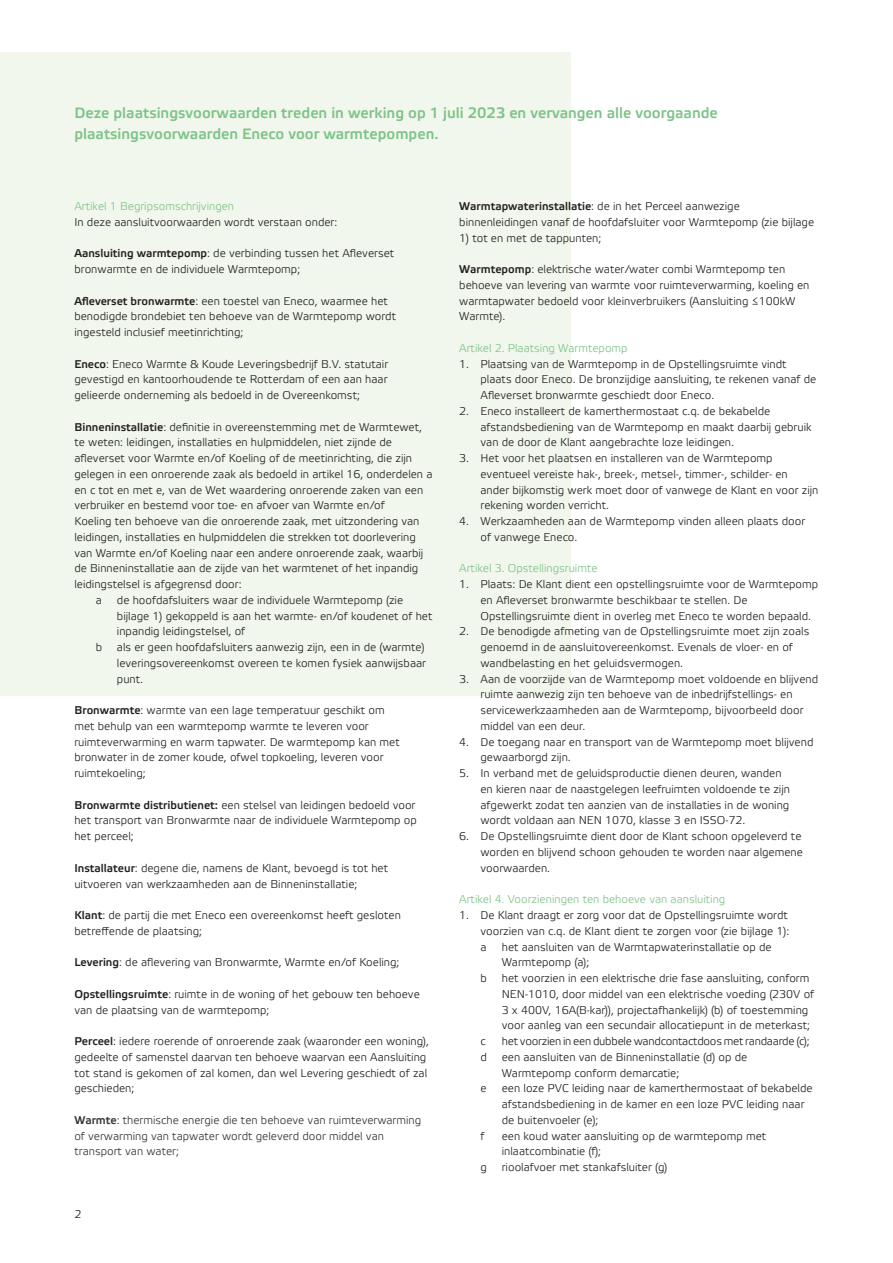
<style>
.page{position:relative;width:893px;height:1263px;background:#fff}
.page>*{position:absolute;margin:0;border:0;box-sizing:border-box;transform-origin:0 0}
.t1{font:700 15px/21px "Etelka Light Pro";color:#7ec389}
.t2{font:11.25px/15.8px "Etelka Light Pro";color:#231f20}
.t3{font:11.25px "Etelka Light Pro";color:#7ec389}
.t4{font:11.25px/15.8px "Etelka Light Pro";color:#333}
.t5{font:11.25px "Etelka Light Pro";letter-spacing:-.02em;color:#231f20}
.s1{font-weight:700}
</style>
<div class="page">
<div style="left:0;top:53px;width:571px;height:643px;background:#f1f7ec"></div>
<p class="t1" style="left:74px;top:103px;width:645px">Deze plaatsingsvoorwaarden treden in werking op 1 juli 2023 en vervangen alle voorgaande plaatsingsvoorwaarden Eneco voor warmtepompen.</p>
<p class="t3" style="left:74px;top:200px;width:161px">Artikel 1 Begripsomschrijvingen</p>
<p class="t2" style="left:74px;top:215px;width:264px">In deze aansluitvoorwaarden wordt verstaan onder:</p>
<p class="t2" style="left:74px;top:246px;width:321px"><span class="s1">Aansluiting warmtepomp</span>: de verbinding tussen het Afleverset bronwarmte en de individuele Warmtepomp;</p>
<p class="t2" style="left:74px;top:294px;width:323px"><span class="s1">Afleverset bronwarmte</span>: een toestel van Eneco, waarmee het benodigde brondebiet ten behoeve van de Warmtepomp wordt ingesteld inclusief meetinrichting;</p>
<p class="t2" style="left:74px;top:357px;width:315px;text-align:justify"><span class="s1">Eneco</span>: Eneco Warmte &amp; Koude Leveringsbedrijf B.V. statutair gevestigd en kantoorhoudende te Rotterdam of een aan haar gelieerde onderneming als bedoeld in de Overeenkomst;</p>
<p class="t2" style="left:74px;top:420px;width:360px"><span class="s1">Binneninstallatie</span>: definitie in overeenstemming met de Warmtewet, te weten: leidingen, installaties en hulpmiddelen, niet zijnde de afleverset voor Warmte en/of Koeling of de meetinrichting, die zijn gelegen in een onroerende zaak als bedoeld in artikel 16, onderdelen a en c tot en met e, van de Wet waardering onroerende zaken van een verbruiker en bestemd voor toe- en afvoer van Warmte en/of</p>
<p class="t2" style="left:74px;top:514px;width:350px">Koeling ten behoeve van die onroerende zaak, met uitzondering van leidingen, installaties en hulpmiddelen die strekken tot doorlevering van Warmte en/of Koeling naar een andere onroerende zaak, waarbij de Binneninstallatie aan de zijde van het warmtenet of het inpandig leidingstelsel is afgegrensd door:</p>
<p class="t2" style="left:96px;top:593px;width:8px">a</p>
<p class="t2" style="left:117px;top:593px;width:317px">de hoofdafsluiters waar de individuele Warmtepomp (zie bijlage 1) gekoppeld is aan het warmte- en/of koudenet of het inpandig leidingstelsel, of</p>
<p class="t2" style="left:96px;top:640px;width:8px">b</p>
<p class="t2" style="left:117px;top:640px;width:311px">als er geen hoofdafsluiters aanwezig zijn, een in de (warmte) leveringsovereenkomst overeen te komen fysiek aanwijsbaar punt.</p>
<p class="t2" style="left:74px;top:703px;width:327px"><span class="s1">Bronwarmte</span>: warmte van een lage temperatuur geschikt om met behulp van een warmtepomp warmte te leveren voor ruimteverwarming en warm tapwater. De warmtepomp kan met bronwater in de zomer koude, ofwel topkoeling, leveren voor ruimtekoeling;</p>
<p class="t2" style="left:74px;top:798px;width:344px"><span class="s1">Bronwarmte distributienet:</span> een stelsel van leidingen bedoeld voor het transport van Bronwarmte naar de individuele Warmtepomp op het perceel;</p>
<p class="t2" style="left:74px;top:861px;width:315px"><span class="s1">Installateur</span>: degene die, namens de Klant, bevoegd is tot het uitvoeren van werkzaamheden aan de Binneninstallatie;</p>
<p class="t2" style="left:74px;top:908px;width:328px"><span class="s1">Klant</span>: de partij die met Eneco een overeenkomst heeft gesloten betreffende de plaatsing;</p>
<p class="t2" style="left:74px;top:955px;width:327px"><span class="s1">Levering</span>: de aflevering van Bronwarmte, Warmte en/of Koeling;</p>
<p class="t2" style="left:74px;top:987px;width:347px"><span class="s1">Opstellingsruimte</span>: ruimte in de woning of het gebouw ten behoeve van de plaatsing van de warmtepomp;</p>
<p class="t2" style="left:74px;top:1034px;width:356px"><span class="s1">Perceel</span>: iedere roerende of onroerende zaak (waaronder een woning), gedeelte of samenstel daarvan ten behoeve waarvan een Aansluiting tot stand is gekomen of zal komen, dan wel Levering geschiedt of zal geschieden;</p>
<p class="t4" style="left:74px;top:1113px;width:348px"><span class="s1">Warmte</span>: thermische energie die ten behoeve van ruimteverwarming of verwarming van tapwater wordt geleverd door middel van transport van water;</p>
<p class="t2" style="left:74px;top:1207px;width:8px">2</p>
<p class="t2" style="left:459px;top:199px;width:356px"><span class="s1">Warmtapwaterinstallatie</span>: de in het Perceel aanwezige binnenleidingen vanaf de hoofdafsluiter voor Warmtepomp (zie bijlage</p>
<p class="t2" style="left:459px;top:231px;width:144px">1) tot en met de tappunten;</p>
<p class="t2" style="left:459px;top:262px;width:352px"><span class="s1">Warmtepomp</span>: elektrische water/water combi Warmtepomp ten behoeve van levering van warmte voor ruimteverwarming, koeling en warmtapwater bedoeld voor kleinverbruikers (Aansluiting ≤100kW Warmte).</p>
<p class="t3" style="left:459px;top:342px;width:170px">Artikel 2. Plaatsing Warmtepomp</p>
<p class="t2" style="left:480px;top:357px;width:337px;text-indent:-21px">1. Plaatsing van de Warmtepomp in de Opstellingsruimte vindt plaats door Eneco. De bronzijdige aansluiting, te rekenen vanaf de<br>Afleverset bronwarmte geschiedt door Eneco.</p>
<p class="t2" style="left:480px;top:404px;width:332px;text-indent:-21px">2. Eneco installeert de kamerthermostaat c.q. de bekabelde afstandsbediening van de Warmtepomp en maakt daarbij gebruik van de door de Klant aangebrachte loze leidingen.</p>
<p class="t2" style="left:480px;top:451px;width:339px;text-indent:-21px">3. Het voor het plaatsen en installeren van de Warmtepomp eventueel vereiste hak-, breek-, metsel-, timmer-, schilder- en ander bijkomstig werk moet door of vanwege de Klant en voor zijn rekening worden verricht.</p>
<p class="t2" style="left:480px;top:514px;width:326px;text-indent:-21px">4. Werkzaamheden aan de Warmtepomp vinden alleen plaats door of vanwege Eneco.</p>
<p class="t3" style="left:459px;top:563px;width:140px">Artikel 3. Opstellingsruimte</p>
<p class="t2" style="left:480px;top:577px;width:339px;text-indent:-21px">1. Plaats: De Klant dient een opstellingsruimte voor de Warmtepomp en Afleverset bronwarmte beschikbaar te stellen. De<br>Opstellingsruimte dient in overleg met Eneco te worden bepaald.</p>
<p class="t2" style="left:480px;top:624px;width:330px;text-indent:-21px">2. De benodigde afmeting van de Opstellingsruimte moet zijn zoals genoemd in de aansluitovereenkomst. Evenals de vloer- en of wandbelasting en het geluidsvermogen.</p>
<p class="t2" style="left:480px;top:672px;width:339px;text-indent:-21px">3. Aan de voorzijde van de Warmtepomp moet voldoende en blijvend ruimte aanwezig zijn ten behoeve van de inbedrijfstellings- en servicewerkzaamheden aan de Warmtepomp, bijvoorbeeld door middel van een deur.</p>
<p class="t2" style="left:480px;top:735px;width:334px;text-indent:-21px">4. De toegang naar en transport van de Warmtepomp moet blijvend gewaarborgd zijn.</p>
<p class="t2" style="left:480px;top:766px;width:311px;text-indent:-21px">5. In verband met de geluidsproductie dienen deuren, wanden en kieren naar de naastgelegen leefruimten voldoende te zijn afgewerkt zodat ten aanzien van de installaties in de woning wordt voldaan aan NEN 1070, klasse 3 en ISSO-72.</p>
<p class="t2" style="left:480px;top:829px;width:324px;text-indent:-21px">6. De Opstellingsruimte dient door de Klant schoon opgeleverd te worden en blijvend schoon gehouden te worden naar algemene voorwaarden.</p>
<p class="t3" style="left:459px;top:893px;width:268px">Artikel 4. Voorzieningen ten behoeve van aansluiting</p>
<p class="t2" style="left:459px;top:908px;width:332px;text-align:right">1. De Klant draagt er zorg voor dat de Opstellingsruimte wordt voorzien van c.q. de Klant dient te zorgen voor (zie bijlage 1):</p>
<p class="t2" style="left:480px;top:939px;width:8px">a</p>
<p class="t2" style="left:502px;top:939px;width:271px">het aansluiten van de Warmtapwaterinstallatie op de<br>Warmtepomp (a);</p>
<p class="t2" style="left:480px;top:971px;width:8px">b</p>
<p class="t2" style="left:502px;top:971px;width:314px">het voorzien in een elektrische drie fase aansluiting, conform NEN-1010, door middel van een elektrische voeding (230V of 3 x 400V, 16A(B-kar)), projectafhankelijk) (b) of toestemming voor aanleg van een secundair allocatiepunt in de meterkast;</p>
<p class="t2" style="left:480px;top:1034px;width:7px">c</p>
<p class="t5" style="left:502px;top:1035px;width:309px">het voorzien in een dubbele wandcontactdoos met randaarde (c);</p>
<p class="t2" style="left:480px;top:1050px;width:8px">d</p>
<p class="t2" style="left:502px;top:1050px;width:247px">een aansluiten van de Binneninstallatie (d) op de<br>Warmtepomp conform demarcatie;</p>
<p class="t2" style="left:480px;top:1081px;width:8px">e</p>
<p class="t2" style="left:502px;top:1081px;width:312px">een loze PVC leiding naar de kamerthermostaat of bekabelde afstandsbediening in de kamer en een loze PVC leiding naar de buitenvoeler (e);</p>
<p class="t2" style="left:480px;top:1128px;width:5px">f</p>
<p class="t2" style="left:502px;top:1128px;width:266px">een koud water aansluiting op de warmtepomp met inlaatcombinatie (f);</p>
<p class="t2" style="left:480px;top:1160px;width:8px">g</p>
<p class="t2" style="left:502px;top:1160px;width:167px">rioolafvoer met stankafsluiter (g)</p>
</div>
